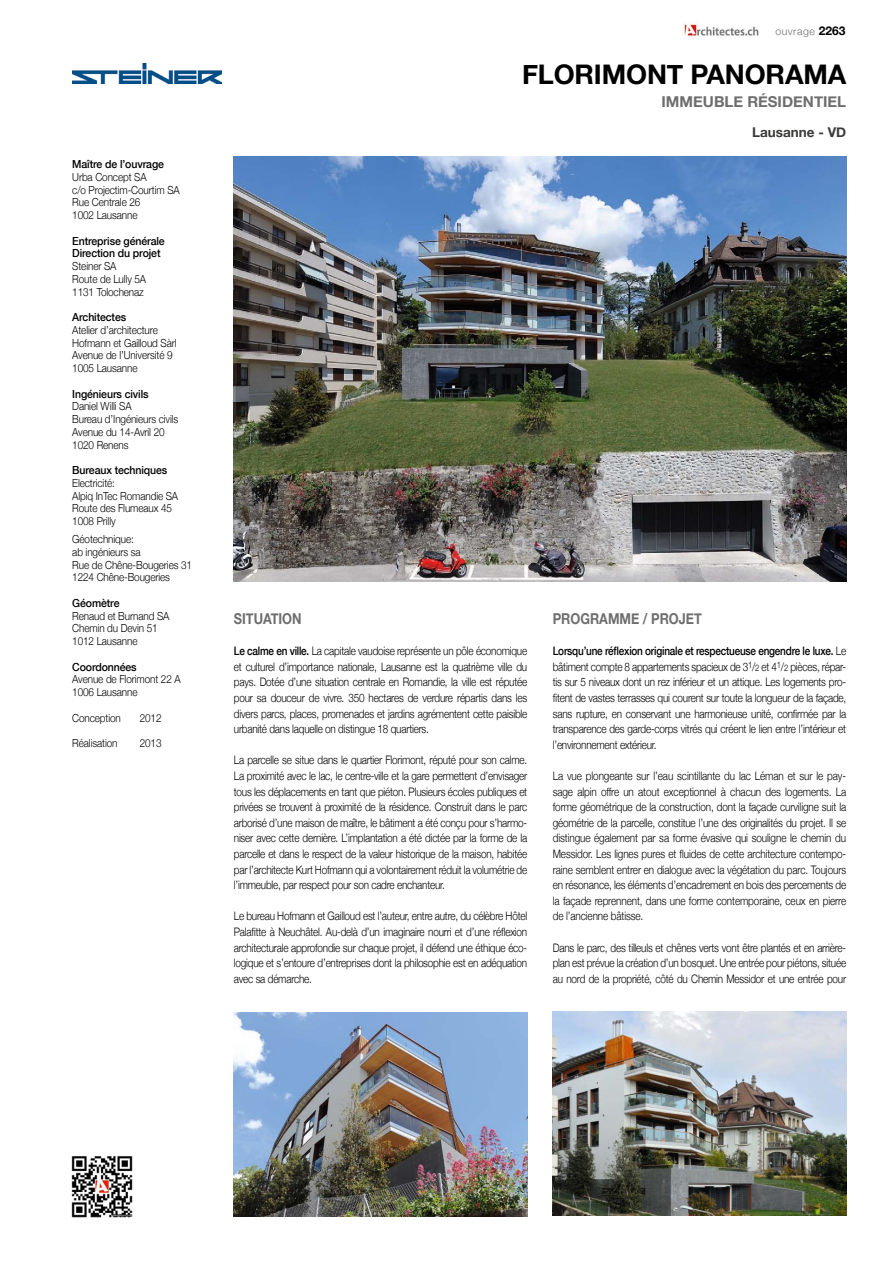
<style>
.page{position:relative;width:893px;height:1263px;background:#fff}
.page>*{position:absolute;margin:0;border:0;box-sizing:border-box;transform-origin:0 0}
.t1{font:700 27px "Helvetica Neue";letter-spacing:-.005em;color:#000}
.t2{font:700 15px "Helvetica Neue";color:#6e6e6e;scale:.85 1}
.t3{font:700 15px "Helvetica Neue";color:#6e6e6e}
.t4{font:700 13.5px "Helvetica Neue";color:#3a3a39}
.t5{font:300 11.7px/15.6px "Helvetica Neue";letter-spacing:-.02em;color:#000;text-align:justify;scale:.85 1}
.t6{font:300 11.1px/12.8px "Helvetica Neue";letter-spacing:-.01em;color:#000;scale:.89 1}
.t7{font:500 11.1px/12.8px "Helvetica Neue";letter-spacing:-.01em;color:#000;scale:.95 1}
.t8{font:300 10.5px "Helvetica Neue";letter-spacing:.05em;color:#6e6e6e}
.s1{font-weight:700;font-size:12px;color:#000}
.s2{font-weight:500}
.s3{font-size:9px}
</style>
<div class="page">
<img style="left:234px;top:157px;width:612px;height:425px">
<img style="left:71px;top:1156px;width:62px;height:62px">
<img style="left:681px;top:23px;width:78px;height:16px">
<img style="left:72px;top:63px;width:149px;height:21px">
<img style="left:234px;top:1012px;width:293px;height:204px">
<img style="left:553px;top:1011px;width:293px;height:204px">
<p class="t7" style="left:72px;top:157px;width:98px">Maître de l’ouvrage</p>
<p class="t6" style="left:72px;top:170px;width:122px">Urba Concept SA<br>c/o Projectim-Courtim SA<br>Rue Centrale 26<br>1002 Lausanne</p>
<p class="t7" style="left:72px;top:234px;width:99px">Entreprise générale<br>Direction du projet</p>
<p class="t6" style="left:72px;top:259px;width:85px">Steiner SA<br>Route de Lully 5A<br>1131 Tolochenaz</p>
<p class="t7" style="left:72px;top:310px;width:58px">Architectes</p>
<p class="t6" style="left:72px;top:323px;width:119px">Atelier d’architecture<br>Hofmann et Gailloud Sàrl<br>Avenue de l’Université 9<br>1005 Lausanne</p>
<p class="t7" style="left:72px;top:387px;width:82px">Ingénieurs civils</p>
<p class="t6" style="left:72px;top:399px;width:121px">Daniel Willi SA<br>Bureau d’Ingénieurs civils<br>Avenue du 14-Avril 20<br>1020 Renens</p>
<p class="t7" style="left:72px;top:463px;width:102px">Bureaux techniques</p>
<p class="t6" style="left:72px;top:476px;width:121px">Electricité:<br>Alpiq InTec Romandie SA<br>Route des Flumeaux 45<br>1008 Prilly</p>
<p class="t6" style="left:72px;top:532px;width:136px">Géotechnique:<br>ab ingénieurs sa<br>Rue de Chêne-Bougeries 31<br>1224 Chêne-Bougeries</p>
<p class="t7" style="left:72px;top:596px;width:51px">Géomètre</p>
<p class="t6" style="left:72px;top:609px;width:111px">Renaud et Burnand SA<br>Chemin du Devin 51<br>1012 Lausanne</p>
<p class="t7" style="left:72px;top:660px;width:69px">Coordonnées</p>
<p class="t6" style="left:72px;top:672px;width:123px">Avenue de Florimont 22 A<br>1006 Lausanne</p>
<p class="t6" style="left:72px;top:711px;width:56px">Conception</p>
<p class="t6" style="left:140px;top:711px;width:26px">2012</p>
<p class="t6" style="left:72px;top:736px;width:52px">Réalisation</p>
<p class="t6" style="left:140px;top:736px;width:26px">2013</p>
<p class="t8" style="left:775px;top:23px;width:72px">ouvrage <span class="s1">2263</span></p>
<h1 class="t1" style="left:522px;top:53px;width:326px">FLORIMONT PANORAMA</h1>
<p class="t3" style="left:661px;top:89px;width:186px">IMMEUBLE RÉSIDENTIEL</p>
<p class="t4" style="left:752px;top:121px;width:96px">Lausanne - VD</p>
<p class="t2" style="left:234px;top:607px;width:81px">SITUATION</p>
<p class="t5" style="left:234px;top:643px;width:347px"><span class="s2">Le calme en ville.</span> La capitale vaudoise représente un pôle économique et culturel d’importance nationale, Lausanne est la quatrième ville du pays. Dotée d’une situation centrale en Romandie, la ville est réputée pour sa douceur de vivre. 350 hectares de verdure répartis dans les divers parcs, places, promenades et jardins agrémentent cette paisible urbanité dans laquelle on distingue 18 quartiers.</p>
<p class="t5" style="left:234px;top:752px;width:347px">La parcelle se situe dans le quartier Florimont, réputé pour son calme.<br>La proximité avec le lac, le centre-ville et la gare permettent d’envisager tous les déplacements en tant que piéton. Plusieurs écoles publiques et privées se trouvent à proximité de la résidence. Construit dans le parc arborisé d’une maison de maître, le bâtiment a été conçu pour s’harmo&shy;niser avec cette dernière. L’implantation a été dictée par la forme de la parcelle et dans le respect de la valeur historique de la maison, habitée par l’architecte Kurt Hofmann qui a volontairement réduit la volumétrie de l’immeuble, par respect pour son cadre enchanteur.</p>
<p class="t5" style="left:234px;top:908px;width:347px">Le bureau Hofmann et Gailloud est l’auteur, entre autre, du célèbre Hôtel Palafitte à Neuchâtel. Au-delà d’un imaginaire nourri et d’une réflexion architecturale approfondie sur chaque projet, il défend une éthique éco&shy;logique et s’entoure d’entreprises dont la philosophie est en adéquation avec sa démarche.</p>
<p class="t2" style="left:553px;top:607px;width:177px">PROGRAMME / PROJET</p>
<p class="t5" style="left:553px;top:643px;width:347px"><span class="s2">Lorsqu’une réflexion originale et respectueuse engendre le luxe.</span> Le bâtiment compte 8 appartements spacieux de 3<sup>1</sup>/<span class="s3">2</span> et 4<sup>1</sup>/<span class="s3">2</span> pièces, répar&shy;tis sur 5 niveaux dont un rez inférieur et un attique. Les logements pro&shy;fitent de vastes terrasses qui courent sur toute la longueur de la façade, sans rupture, en conservant une harmonieuse unité, confirmée par la transparence des garde-corps vitrés qui créent le lien entre l’intérieur et l’environnement extérieur.</p>
<p class="t5" style="left:553px;top:767px;width:347px">La vue plongeante sur l’eau scintillante du lac Léman et sur le pay&shy;sage alpin offre un atout exceptionnel à chacun des logements. La forme géométrique de la construction, dont la façade curviligne suit la géométrie de la parcelle, constitue l’une des originalités du projet. Il se distingue également par sa forme évasive qui souligne le chemin du Messidor. Les lignes pures et fluides de cette architecture contempo&shy;raine semblent entrer en dialogue avec la végétation du parc. Toujours en résonance, les éléments d’encadrement en bois des percements de la façade reprennent, dans une forme contemporaine, ceux en pierre de l’ancienne bâtisse.</p>
<p class="t5" style="left:553px;top:939px;width:347px">Dans le parc, des tilleuls et chênes verts vont être plantés et en arrière&shy;plan est prévue la création d’un bosquet. Une entrée pour piétons, située au nord de la propriété, côté du Chemin Messidor et une entrée pour</p>
</div>
